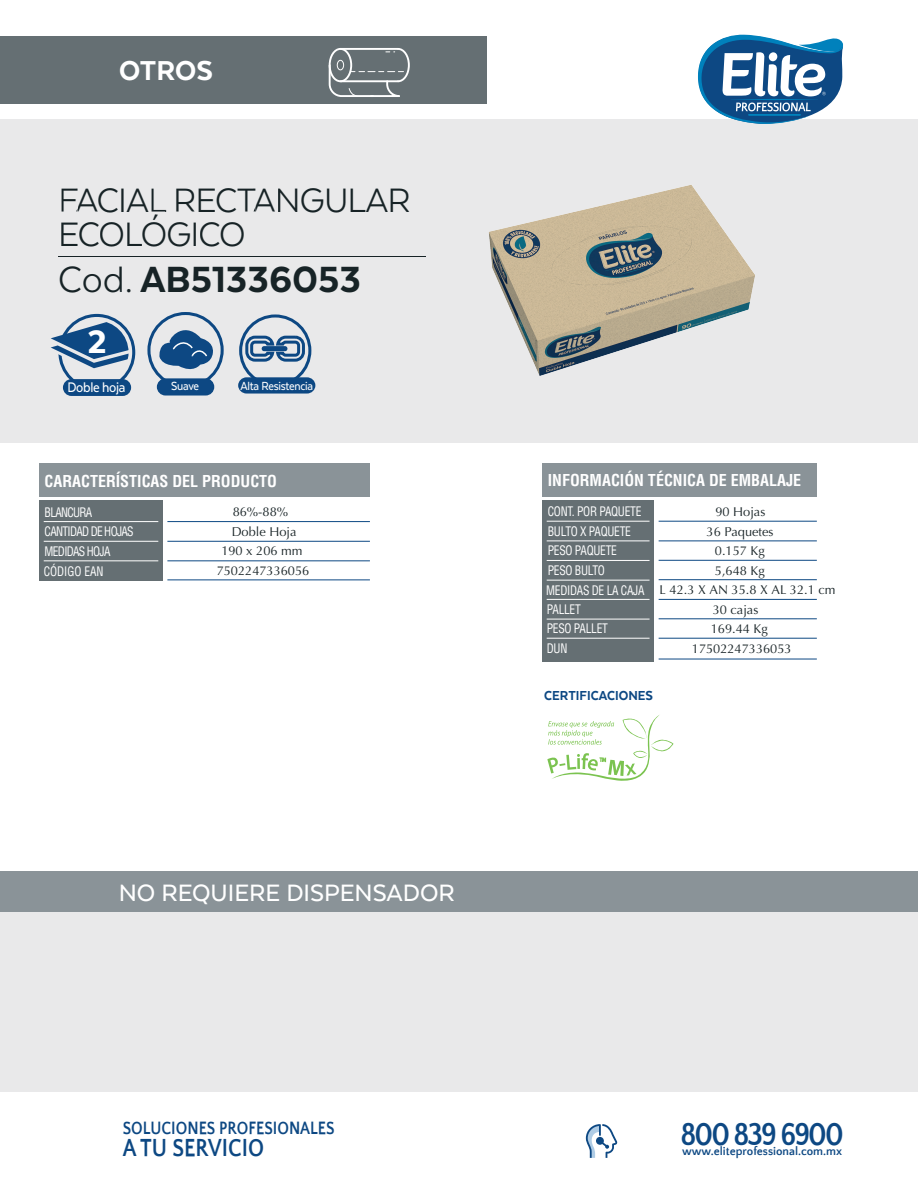
<style>
.page{position:relative;width:918px;height:1188px;background:#fff}
.page>*{position:absolute;margin:0;border:0;box-sizing:border-box;transform-origin:0 0}
.t1{font:800 42px "Texta";color:#172326}
.t2{font:39px/34.5px "Texta";letter-spacing:-.025em;color:#172326}
.t3{font:800 37.35px "Texta";color:#fff}
.t4{font:700 33px "Quattrocento Sans";letter-spacing:-.065em;color:#0d4883;scale:.89 1}
.t5{font:800 31.5px "Texta";color:#fff}
.t6{font:500 27.3px "Texta";color:#fff}
.t7{font:700 25.5px "Quattrocento Sans";color:#0d4883;scale:.85 1}
.t8{font:700 18.45px "Quattrocento Sans";color:#0d4883;scale:.85 1}
.t9{font:700 condensed 16.05px "Helvetica LT Std";color:#fff}
.t10{font:500 16.05px "Texta";letter-spacing:-.025em;color:#fff;scale:.9 1}
.t11{font:800 15px "Texta";color:#0d4883;scale:.95 1}
.t12{font:500 13.5px "Texta";letter-spacing:-.025em;color:#fff;scale:.9 1}
.t13{font:12.75px/19.5px "Optima";color:#1a2528;text-align:center}
.t14{font:condensed 12.75px/19.5px "Helvetica LT Std";letter-spacing:-.025em;color:#fff;scale:.9 1}
.t15{font:condensed 12.75px/19.6px "Helvetica LT Std";letter-spacing:-.06em;color:#fff;scale:.9 1}
.t16{font:700 11.85px "Quattrocento Sans";color:#0d4883}
.s1{font-weight:400}
</style>
<div class="page">
<div style="left:0;top:119px;width:918px;height:324px;background:#e9e9ea"></div>
<div style="left:0;top:888px;width:918px;height:204px;background:#e9e9ea"></div>
<div style="left:0;top:871px;width:918px;height:41px;background:#8a9398"></div>
<hr style="left:58px;top:256px;width:368px;height:1px;background:#172326">
<hr style="left:167px;top:521px;width:203px;height:1px;background:#0d4883">
<hr style="left:167px;top:541px;width:203px;height:1px;background:#0d4883">
<hr style="left:167px;top:561px;width:203px;height:1px;background:#0d4883">
<hr style="left:167px;top:580px;width:203px;height:1px;background:#0d4883">
<div style="left:39px;top:500px;width:124px;height:81px;background:#656f73"></div>
<div style="left:39px;top:464px;width:331px;height:33px;background:#8a9398"></div>
<hr style="left:44px;top:521px;width:114px;height:1px;background:#fff">
<hr style="left:44px;top:541px;width:114px;height:1px;background:#fff">
<hr style="left:44px;top:560px;width:114px;height:1px;background:#fff">
<hr style="left:659px;top:521px;width:158px;height:1px;background:#0d4883">
<hr style="left:659px;top:541px;width:158px;height:1px;background:#0d4883">
<hr style="left:659px;top:560px;width:158px;height:1px;background:#0d4883">
<hr style="left:659px;top:579px;width:158px;height:1px;background:#0d4883">
<hr style="left:659px;top:599px;width:158px;height:1px;background:#0d4883">
<hr style="left:659px;top:619px;width:158px;height:1px;background:#0d4883">
<hr style="left:659px;top:638px;width:158px;height:1px;background:#0d4883">
<hr style="left:659px;top:659px;width:158px;height:1px;background:#0d4883">
<div style="left:542px;top:500px;width:112px;height:161px;background:#656f73"></div>
<div style="left:542px;top:463px;width:275px;height:34px;background:#8a9398"></div>
<hr style="left:547px;top:521px;width:103px;height:1px;background:#fff">
<hr style="left:547px;top:540px;width:103px;height:1px;background:#fff">
<hr style="left:547px;top:560px;width:103px;height:1px;background:#fff">
<hr style="left:547px;top:580px;width:103px;height:1px;background:#fff">
<hr style="left:547px;top:599px;width:103px;height:1px;background:#fff">
<hr style="left:547px;top:619px;width:103px;height:1px;background:#fff">
<hr style="left:547px;top:638px;width:103px;height:1px;background:#fff">
<div style="left:0;top:36px;width:487px;height:68px;background:#656f73"></div>
<svg style="left:328px;top:48px;width:82px;height:49px"></svg>
<svg style="left:586px;top:1124px;width:31px;height:34px"></svg>
<svg style="left:51px;top:313px;width:85px;height:79px"></svg>
<div style="left:63px;top:379px;width:68px;height:17px;background:#0d4883;border-radius:8px"></div>
<div style="left:239px;top:314px;width:72px;height:73px;border:3px solid #0d4883;border-radius:50%"></div>
<svg style="left:244px;top:334px;width:62px;height:29px"></svg>
<div style="left:238px;top:377px;width:77px;height:17px;background:#0d4883;border-radius:8px"></div>
<div style="left:147px;top:312px;width:77px;height:76px;border:3px solid #0d4883;border-radius:50%"></div>
<div style="left:157px;top:378px;width:57px;height:18px;background:#0d4883;border-radius:9px"></div>
<svg style="left:158px;top:318px;width:56px;height:56px"></svg>
<img style="left:489px;top:185px;width:266px;height:191px">
<svg style="left:547px;top:715px;width:126px;height:66px"></svg>
<svg style="left:698px;top:34px;width:145px;height:90px"></svg>
<div style="left:769px;top:52px;width:8px;height:9px;background:#fff;border-radius:50%"></div>
<h3 class="t5" style="left:119px;top:55px;width:95px">OTROS</h3>
<h2 class="t2" style="left:58px;top:182px;width:354px">FACIAL RECTANGULAR<br>ECOLÓGICO</h2>
<h1 class="t1" style="left:58px;top:258px;width:305px"><span class="s1">Cod.</span> AB51336053</h1>
<h3 class="t3" style="left:87px;top:322px;width:21px">2</h3>
<p class="t10" style="left:68px;top:379px;width:66px">Doble hoja</p>
<p class="t12" style="left:171px;top:379px;width:33px">Suave</p>
<p class="t12" style="left:241px;top:379px;width:82px">Alta Resistencia</p>
<p class="t9" style="left:548px;top:470px;width:255px">INFORMACIÓN TÉCNICA DE EMBALAJE</p>
<p class="t14" style="left:548px;top:502px;width:106px">CONT. POR PAQUETE<br>BULTO X PAQUETE<br>PESO PAQUETE<br>PESO BULTO</p>
<p class="t14" style="left:547px;top:599px;width:69px">PALLET<br>PESO PALLET<br>DUN</p>
<p class="t9" style="left:45px;top:471px;width:234px">CARACTERÍSTICAS DEL PRODUCTO</p>
<p class="t15" style="left:44px;top:502px;width:101px">BLANCURA<br>CANTIDAD DE HOJAS<br>MEDIDAS HOJA<br>CÓDIGO EAN</p>
<p class="t13" style="left:707px;top:502px;width:68px">90 Hojas<br>36 Paquetes<br>0.157 Kg<br>5,648 Kg</p>
<p class="t13" style="left:713px;top:600px;width:47px">30 cajas</p>
<p class="t13" style="left:233px;top:503px;width:57px">86%-88%</p>
<p class="t13" style="left:217px;top:541px;width:94px">190 x 206 mm<br>7502247336056</p>
<p class="t13" style="left:232px;top:522px;width:66px">Doble Hoja</p>
<p class="t14" style="left:546px;top:580px;width:111px">MEDIDAS DE LA CAJA</p>
<p class="t13" style="left:660px;top:580px;width:178px">L 42.3 X AN 35.8 X AL 32.1 cm</p>
<p class="t13" style="left:692px;top:619px;width:101px">169.44 Kg<br>17502247336053</p>
<h3 class="t6" style="left:119px;top:879px;width:337px">NO REQUIERE DISPENSADOR</h3>
<h3 class="t8" style="left:123px;top:1118px;width:251px">SOLUCIONES PROFESIONALES</h3>
<h3 class="t7" style="left:123px;top:1134px;width:168px">A TU SERVICIO</h3>
<p class="t11" style="left:544px;top:688px;width:116px">CERTIFICACIONES</p>
<h3 class="t4" style="left:681px;top:1117px;width:185px">800 839 6900</h3>
<p class="t16" style="left:682px;top:1145px;width:162px">www.eliteprofessional.com.mx</p>
</div>
